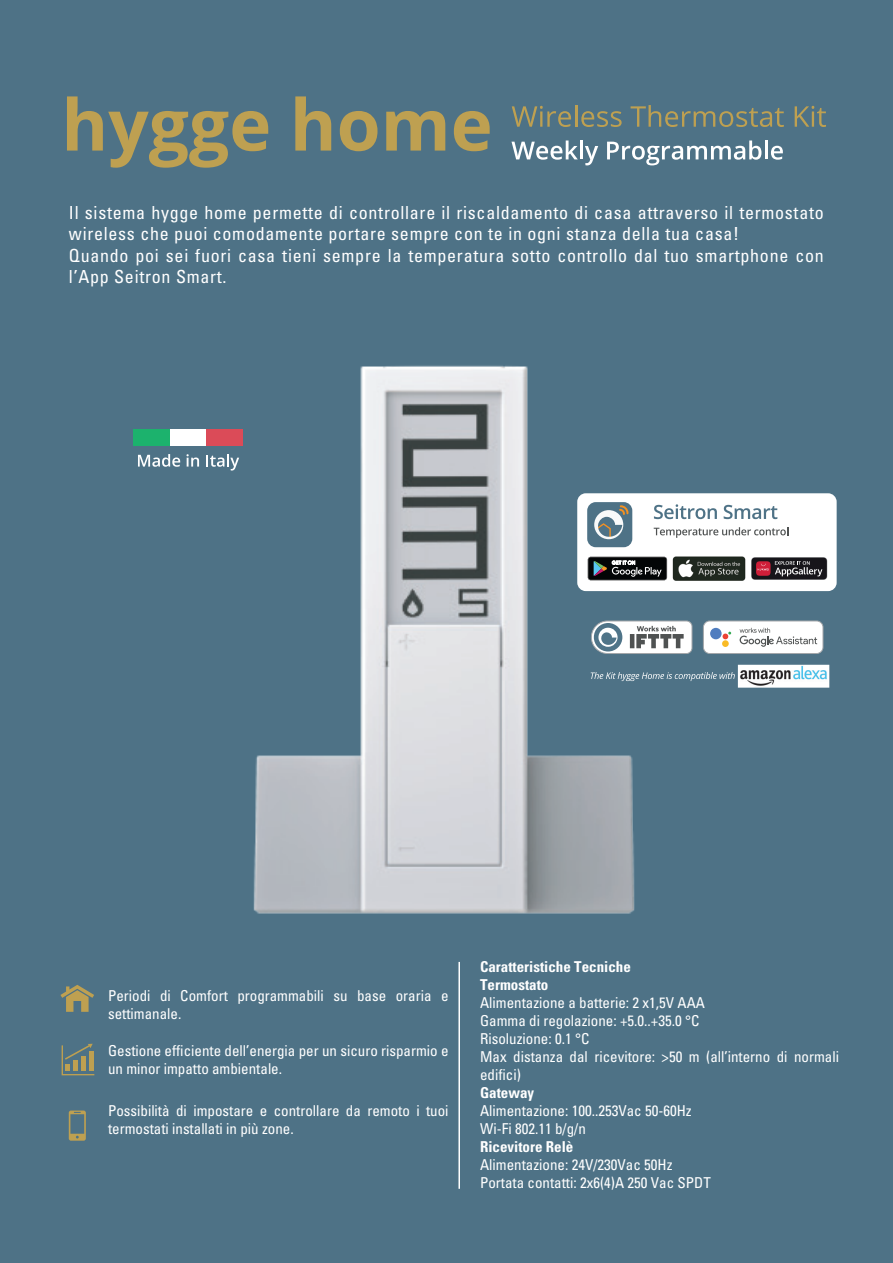
<style>
.page{position:relative;width:893px;height:1263px;background:#4e7286}
.page>*{position:absolute;margin:0;border:0;box-sizing:border-box;transform-origin:0 0}
.t1{font:condensed 18px/21.6px "Univers";letter-spacing:.04em;color:#fff}
.t2{font:condensed 15px/18px "Univers";color:#fff}
.t3{font:700 condensed 15px "Univers";color:#fff}
</style>
<div class="page">
<svg style="left:67px;top:96px;width:201px;height:72px"></svg>
<svg style="left:295px;top:96px;width:36px;height:55px"></svg>
<svg style="left:340px;top:111px;width:37px;height:40px"></svg>
<svg style="left:386px;top:111px;width:59px;height:40px"></svg>
<svg style="left:454px;top:111px;width:36px;height:40px"></svg>
<svg style="left:512px;top:106px;width:59px;height:21px"></svg>
<hr style="left:575px;top:105px;width:2px;height:22px;background:#bea051">
<svg style="left:581px;top:111px;width:41px;height:16px"></svg>
<svg style="left:631px;top:105px;width:153px;height:22px"></svg>
<svg style="left:795px;top:106px;width:31px;height:21px"></svg>
<svg style="left:511px;top:140px;width:67px;height:20px"></svg>
<hr style="left:580px;top:140px;width:3px;height:19px;background:#fff">
<svg style="left:585px;top:146px;width:13px;height:19px"></svg>
<svg style="left:607px;top:140px;width:154px;height:25px"></svg>
<hr style="left:765px;top:140px;width:3px;height:19px;background:#fff">
<svg style="left:771px;top:146px;width:12px;height:14px"></svg>
<img style="left:209px;top:365px;width:470px;height:549px">
<div style="left:133px;top:430px;width:37px;height:16px;background:#1cb26d"></div>
<div style="left:170px;top:430px;width:36px;height:16px;background:#fff"></div>
<div style="left:206px;top:430px;width:37px;height:16px;background:#db4b58"></div>
<svg style="left:138px;top:454px;width:42px;height:13px"></svg>
<svg style="left:187px;top:454px;width:12px;height:13px"></svg>
<svg style="left:206px;top:454px;width:33px;height:16px"></svg>
<svg style="left:591px;top:620px;width:101px;height:34px"></svg>
<div style="left:703px;top:621px;width:120px;height:32px;background:#fff;border-radius:6px"></div>
<div style="left:703px;top:621px;width:120px;height:33px;border:1px solid #a4a7aa;border-radius:6px"></div>
<svg style="left:740px;top:628px;width:77px;height:19px"></svg>
<svg style="left:722px;top:632px;width:9px;height:7px"></svg>
<div style="left:722px;top:640px;width:7px;height:7px;background:#f9bb26;border-radius:50%"></div>
<div style="left:710px;top:628px;width:12px;height:11px;background:#507dbf;border-radius:50%"></div>
<div style="left:577px;top:493px;width:260px;height:98px;background:#fff;border-radius:9px"></div>
<div style="left:587px;top:502px;width:45px;height:45px;background:#4e7286;border-radius:9px"></div>
<svg style="left:594px;top:505px;width:34px;height:34px"></svg>
<svg style="left:654px;top:527px;width:134px;height:11px"></svg>
<svg style="left:654px;top:504px;width:63px;height:15px"></svg>
<svg style="left:724px;top:505px;width:53px;height:14px"></svg>
<img style="left:672px;top:556px;width:74px;height:25px">
<svg style="left:588px;top:557px;width:79px;height:23px;background:#2f3233"></svg>
<svg style="left:751px;top:557px;width:76px;height:23px;background:#4e3a40"></svg>
<img style="left:738px;top:665px;width:91px;height:23px">
<svg style="left:591px;top:672px;width:144px;height:9px"></svg>
<svg style="left:60px;top:985px;width:34px;height:27px"></svg>
<svg style="left:62px;top:1044px;width:32px;height:31px"></svg>
<svg style="left:69px;top:1110px;width:17px;height:31px"></svg>
<hr style="left:458px;top:962px;width:2px;height:227px;background:#fff">
<p class="t1" style="left:69px;top:201px;width:756px">Il sistema hygge home permette di controllare il riscaldamento di casa attraverso il termostato wireless che puoi comodamente portare sempre con te in ogni stanza della tua casa!</p>
<p class="t1" style="left:69px;top:244px;width:756px">Quando poi sei fuori casa tieni sempre la temperatura sotto controllo dal tuo smartphone con l’App Seitron Smart.</p>
<p class="t2" style="left:108px;top:986px;width:342px">Periodi di Comfort programmabili su base oraria e settimanale.</p>
<p class="t2" style="left:108px;top:1041px;width:342px">Gestione efficiente dell’energia per un sicuro risparmio e un minor impatto ambientale.</p>
<p class="t2" style="left:108px;top:1101px;width:342px">Possibilità di impostare e controllare da remoto i tuoi termostati installati in più zone.</p>
<p class="t3" style="left:480px;top:958px;width:152px">Caratteristiche Tecniche</p>
<p class="t3" style="left:480px;top:976px;width:70px">Termostato</p>
<p class="t2" style="left:480px;top:994px;width:226px">Alimentazione a batterie: 2 x1,5V AAA</p>
<p class="t2" style="left:480px;top:1012px;width:221px">Gamma di regolazione: +5.0..+35.0 °C</p>
<p class="t2" style="left:480px;top:1030px;width:111px">Risoluzione: 0.1 °C</p>
<p class="t2" style="left:480px;top:1048px;width:360px">Max distanza dal ricevitore: &gt;50 m (all’interno di normali edifici)</p>
<p class="t3" style="left:480px;top:1084px;width:56px">Gateway</p>
<p class="t2" style="left:480px;top:1102px;width:213px">Alimentazione: 100..253Vac 50-60Hz</p>
<p class="t2" style="left:480px;top:1120px;width:107px">Wi-Fi 802.11 b/g/n</p>
<p class="t3" style="left:480px;top:1138px;width:95px">Ricevitore Relè</p>
<p class="t2" style="left:480px;top:1156px;width:194px">Alimentazione: 24V/230Vac 50Hz</p>
<p class="t2" style="left:480px;top:1174px;width:232px">Portata contatti: 2x6(4)A 250 Vac SPDT</p>
</div>
